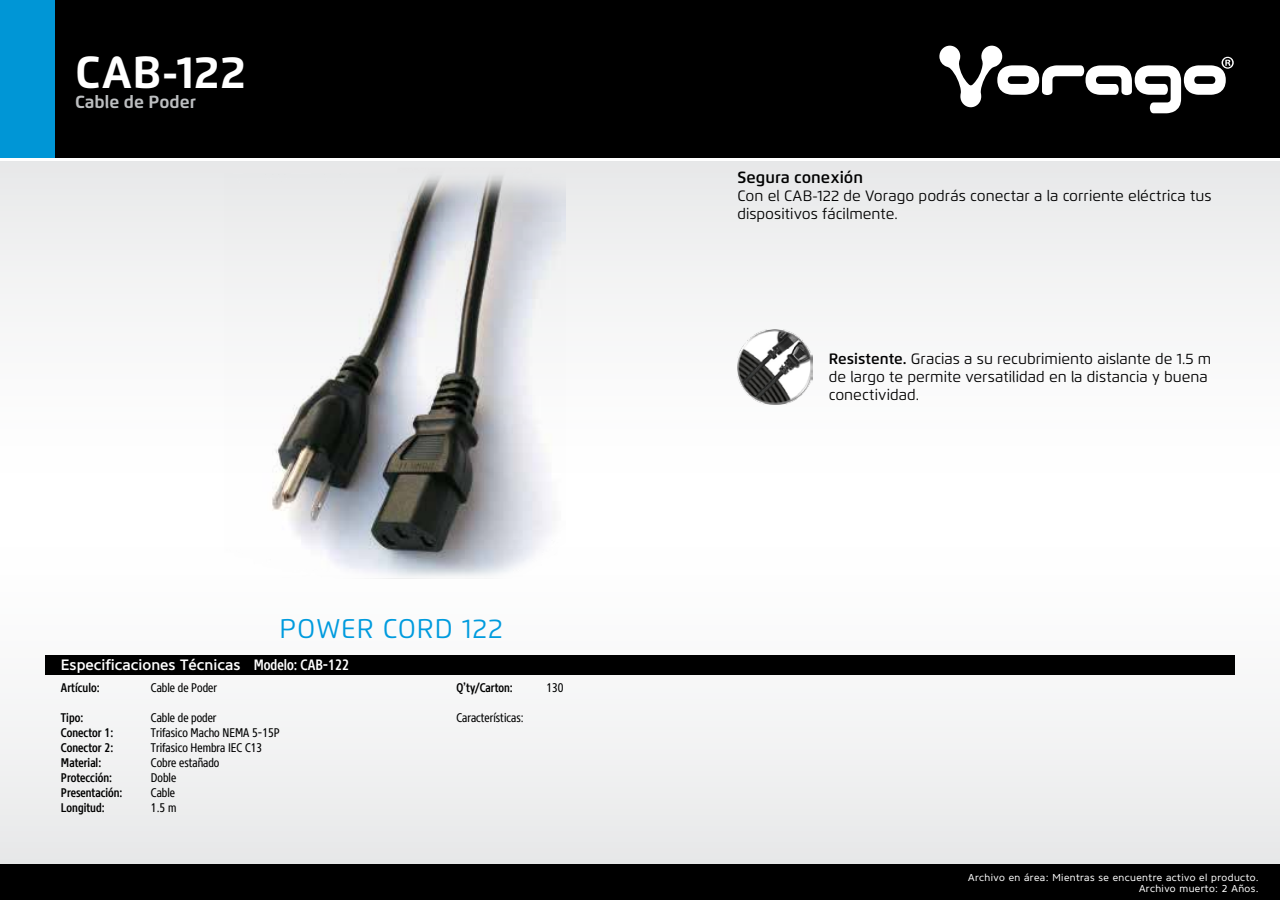
<style>
.page{position:relative;width:1280px;height:900px;background:#fff}
.page>*{position:absolute;margin:0;border:0;box-sizing:border-box;transform-origin:0 0}
.t1{font:700 45px "Flexo";letter-spacing:.01em;color:#fff}
.t2{font:27px "Flexo";letter-spacing:.03em;color:#009bde}
.t3{font:700 17.5px "Flexo";color:#bcbec0}
.t4{font:600 16.25px "Flexo";color:#000}
.t5{font:15px/18px "Flexo";color:#000}
.t6{font:500 15px "Core Sans N55";color:#fff}
.t7{font:500 15px "Core Sans N57 Cn";color:#fff}
.t8{font:12.5px "Core Sans N47 Cn";color:#000}
.t9{font:500 12.5px "Core Sans N57 Cn";color:#000}
.t10{font:10px/11.2px "Core Sans N45";letter-spacing:.04em;color:#fff;text-align:right}
.s1{font-weight:600}
</style>
<div class="page">
<div style="left:0;top:0;width:1280px;height:158px;background:#000"></div>
<div style="left:0;top:864px;width:1280px;height:36px;background:#000"></div>
<div style="left:0;top:161px;width:1280px;height:703px;background:linear-gradient(to right,#f3f4f4,#f5f6f6)"></div>
<svg style="left:939px;top:46px;width:295px;height:67px"></svg>
<div style="left:0;top:0;width:54px;height:158px;background:#0096d6"></div>
<div style="left:45px;top:655px;width:1190px;height:20px;background:#000"></div>
<img style="left:738px;top:330px;width:74px;height:75px">
<img style="left:738px;top:411px;width:74px;height:75px">
<img style="left:738px;top:493px;width:74px;height:75px">
<img style="left:224px;top:165px;width:342px;height:435px">
<h1 class="t1" style="left:75px;top:45px;width:172px">CAB-122</h1>
<p class="t3" style="left:75px;top:91px;width:123px">Cable de Poder</p>
<p class="t6" style="left:61px;top:655px;width:181px">Especificaciones Técnicas</p>
<h2 class="t2" style="left:280px;top:612px;width:225px">POWER CORD 122</h2>
<p class="t7" style="left:254px;top:655px;width:97px">Modelo: CAB-122</p>
<p class="t9" style="left:61px;top:679px;width:40px">Artículo:</p>
<p class="t8" style="left:151px;top:679px;width:67px">Cable de Poder</p>
<p class="t9" style="left:61px;top:709px;width:24px">Tipo:</p>
<p class="t8" style="left:151px;top:709px;width:67px">Cable de poder</p>
<p class="t9" style="left:61px;top:724px;width:54px">Conector 1:</p>
<p class="t8" style="left:151px;top:724px;width:130px">Trifasico Macho NEMA 5-15P</p>
<p class="t9" style="left:61px;top:739px;width:54px">Conector 2:</p>
<p class="t8" style="left:151px;top:739px;width:113px">Trifasico Hembra IEC C13</p>
<p class="t9" style="left:61px;top:754px;width:42px">Material:</p>
<p class="t8" style="left:151px;top:754px;width:70px">Cobre estañado</p>
<p class="t9" style="left:61px;top:769px;width:53px">Protección:</p>
<p class="t8" style="left:151px;top:769px;width:27px">Doble</p>
<p class="t9" style="left:61px;top:784px;width:63px">Presentación:</p>
<p class="t8" style="left:151px;top:784px;width:26px">Cable</p>
<p class="t9" style="left:61px;top:799px;width:45px">Longitud:</p>
<p class="t8" style="left:151px;top:799px;width:27px">1.5 m</p>
<p class="t9" style="left:456px;top:679px;width:58px">Q’ty/Carton:</p>
<p class="t8" style="left:546px;top:679px;width:19px">130</p>
<p class="t8" style="left:456px;top:709px;width:69px">Características:</p>
<p class="t4" style="left:738px;top:167px;width:127px">Segura conexión</p>
<p class="t5" style="left:738px;top:187px;width:475px">Con el CAB-122 de Vorago podrás conectar a la corriente eléctrica tus dispositivos fácilmente.</p>
<p class="t5" style="left:829px;top:349px;width:384px"><span class="s1">Resistente.</span> Gracias a su recubrimiento aislante de 1.5 m de largo te permite versatilidad en la distancia y buena conectividad.</p>
<p class="t10" style="left:968px;top:871px;width:292px">Archivo en área: Mientras se encuentre activo el producto.<br>Archivo muerto: 2 Años.</p>
</div>
